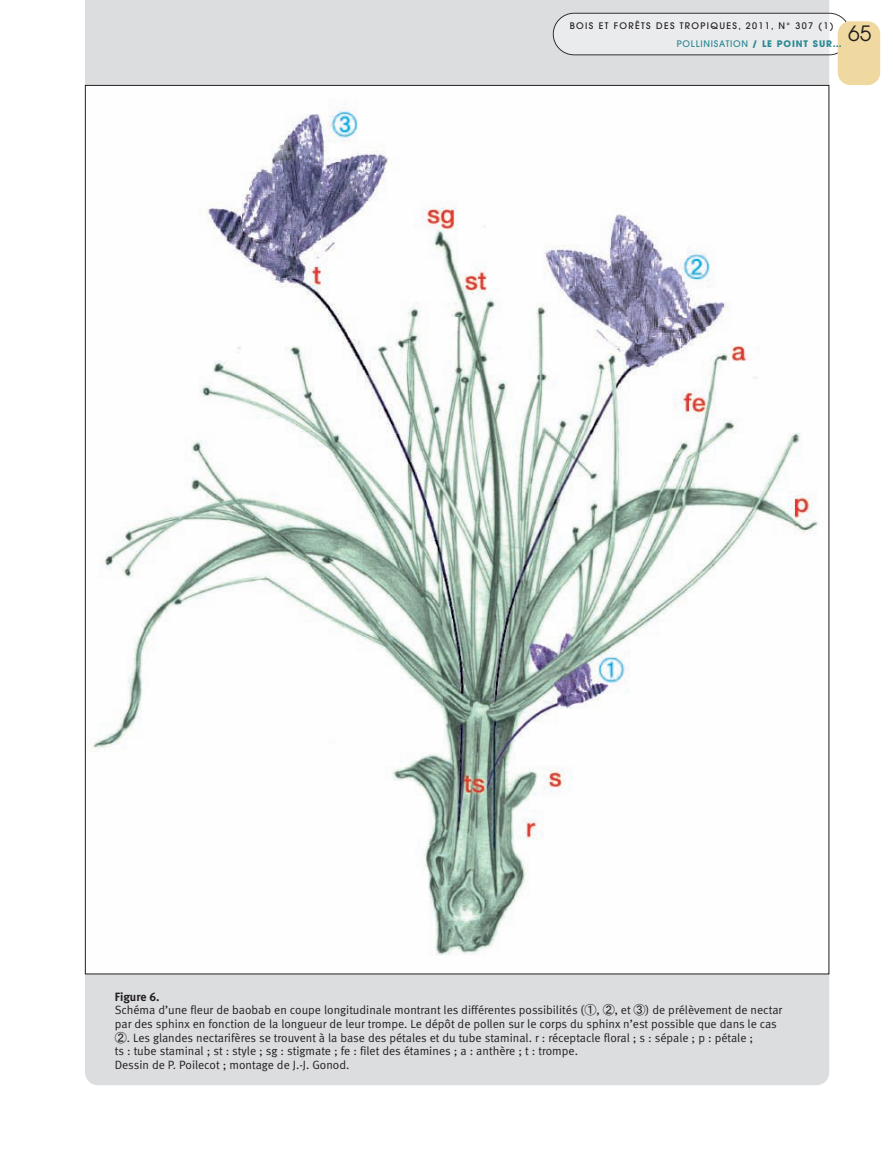
<style>
.page{position:relative;width:893px;height:1149px;background:#fff}
.page>*{position:absolute;margin:0;border:0;box-sizing:border-box;transform-origin:0 0}
.t1{font:21px "Avant Garde";color:#231f20}
.t2{font:12px/13.5px "Meta Normal LF";color:#231f20}
.t3{font:12px "Meta Bold LF";color:#231f20}
.t4{font:500 9px "Avant Garde";letter-spacing:.15em;color:#231f20}
.t5{font:500 9px "Avant Garde";letter-spacing:.08em;color:#2c8993}
.s1{font-weight:700}
.s2{font-family:"MS Gothic"}
</style>
<div class="page">
<div style="left:85px;top:0;width:744px;height:1084px;background:#dcdddf"></div>
<img style="left:87px;top:87px;width:740px;height:884px">
<svg style="left:553px;top:13px;width:294px;height:42px;background:#e3e4e5"></svg>
<div style="left:838px;top:21px;width:42px;height:64px;background:#f0d9a0;border-radius:13px"></div>
<p class="t4" style="left:570px;top:23px;width:265px">BOIS ET FORÊTS DES TROPIQUES, 2011, N° 307 (1)</p>
<h1 class="t1" style="left:848px;top:26px;width:25px">65</h1>
<p class="t5" style="left:677px;top:41px;width:167px">POLLINISATION <span class="s1">/ LE POINT SUR…</span></p>
<p class="t3" style="left:115px;top:992px;width:46px">Figure 6.</p>
<p class="t2" style="left:115px;top:1004px;width:669px">Schéma d’une fleur de baobab en coupe longitudinale montrant les différentes possibilités (<span class="s2">➀</span>, <span class="s2">➁</span>‚ et <span class="s2">➂</span>) de prélèvement de nectar par des sphinx en fonction de la longueur de leur trompe. Le dépôt de pollen sur le corps du sphinx n’est possible que dans le cas <span class="s2">➁</span>. Les glandes nectarifères se trouvent à la base des pétales et du tube staminal. r : réceptacle floral ; s : sépale ; p : pétale ;<br>ts : tube staminal ; st : style ; sg : stigmate ; fe : filet des étamines ; a : anthère ; t : trompe.<br>Dessin de P. Poilecot ; montage de J.-J. Gonod.</p>
</div>
